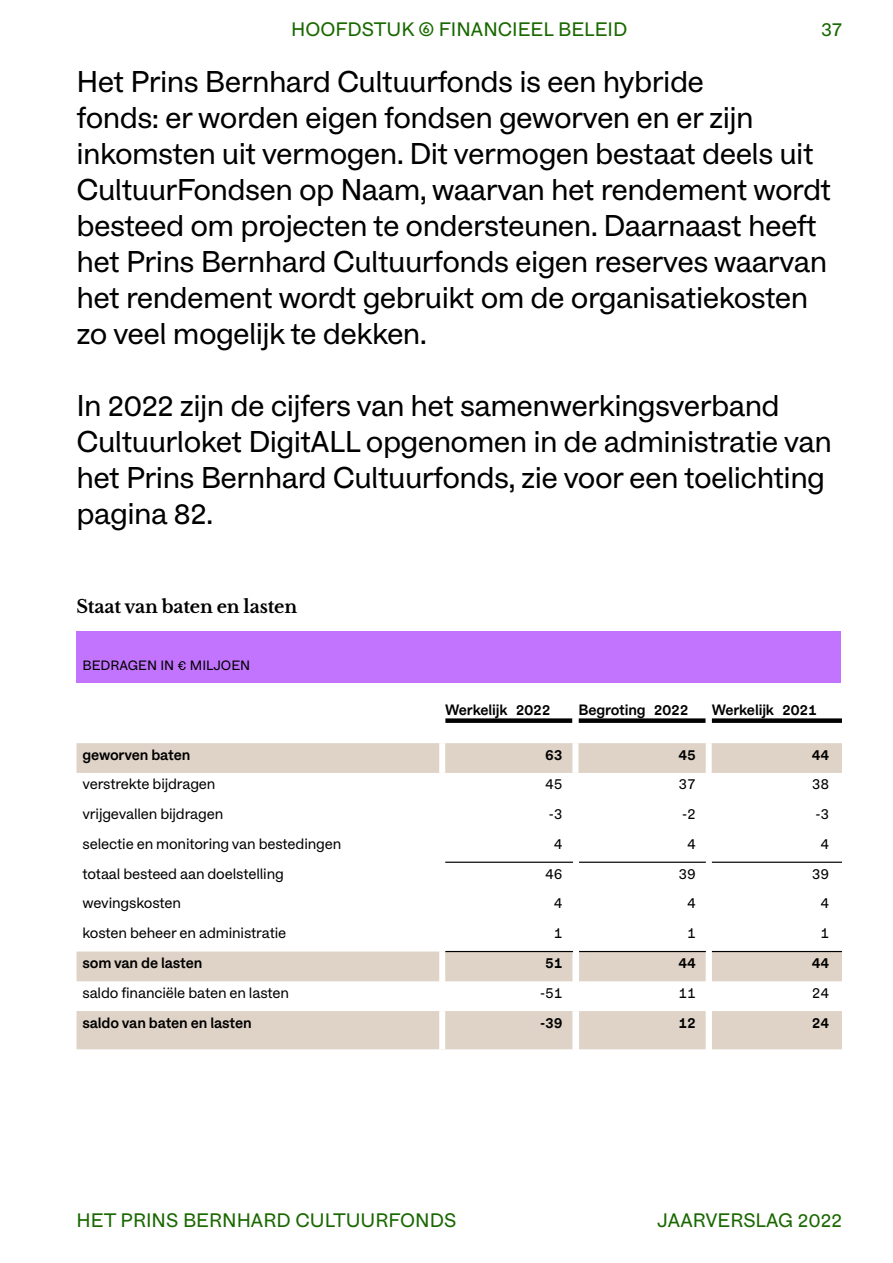
<style>
.page{position:relative;width:893px;height:1263px;background:#fff}
.page>*{position:absolute;margin:0;border:0;box-sizing:border-box;transform-origin:0 0}
.t1{font:30px/36px "HAL Four Grotesk";letter-spacing:-.02em;color:#000}
.t2{font:19.5px "HAL Four Grotesk";color:#196800}
.t3{font:700 18px "Libre Baskerville";letter-spacing:-.01em;color:#000}
.t4{font:15px "HAL Four Grotesk";letter-spacing:-.01em;color:#000}
.t5{font:600 15px "HAL Four Grotesk";letter-spacing:-.01em;color:#000}
.t6{font:13.5px "HAL Four Grotesk";color:#000}
</style>
<div class="page">
<svg style="left:77px;top:743px;width:765px;height:306px"></svg>
<div style="left:445px;top:718px;width:127px;height:5px;background:#000"></div>
<div style="left:578px;top:718px;width:128px;height:5px;background:#000"></div>
<div style="left:712px;top:718px;width:130px;height:5px;background:#000"></div>
<div style="left:439px;top:743px;width:6px;height:30px;background:#fff"></div>
<div style="left:572px;top:743px;width:6px;height:30px;background:#fff"></div>
<div style="left:706px;top:743px;width:6px;height:30px;background:#fff"></div>
<div style="left:439px;top:773px;width:6px;height:30px;background:#fff"></div>
<div style="left:572px;top:773px;width:6px;height:30px;background:#fff"></div>
<div style="left:706px;top:773px;width:6px;height:30px;background:#fff"></div>
<div style="left:439px;top:803px;width:6px;height:29px;background:#fff"></div>
<div style="left:572px;top:803px;width:6px;height:29px;background:#fff"></div>
<div style="left:706px;top:803px;width:6px;height:29px;background:#fff"></div>
<div style="left:439px;top:832px;width:6px;height:30px;background:#fff"></div>
<div style="left:572px;top:832px;width:6px;height:30px;background:#fff"></div>
<div style="left:439px;top:862px;width:6px;height:30px;background:#fff"></div>
<div style="left:572px;top:863px;width:6px;height:29px;background:#fff"></div>
<div style="left:439px;top:892px;width:6px;height:30px;background:#fff"></div>
<div style="left:572px;top:892px;width:6px;height:30px;background:#fff"></div>
<div style="left:439px;top:951px;width:6px;height:30px;background:#fff"></div>
<div style="left:572px;top:952px;width:6px;height:29px;background:#efe9e3"></div>
<div style="left:439px;top:981px;width:6px;height:30px;background:#fff"></div>
<div style="left:572px;top:981px;width:6px;height:30px;background:#fff"></div>
<div style="left:439px;top:1011px;width:6px;height:38px;background:#fff"></div>
<div style="left:572px;top:1011px;width:6px;height:38px;background:#efe9e3"></div>
<hr style="left:445px;top:862px;width:130px;height:1px;background:#000">
<hr style="left:575px;top:862px;width:134px;height:1px;background:#000">
<hr style="left:709px;top:862px;width:133px;height:1px;background:#000">
<hr style="left:445px;top:951px;width:130px;height:1px;background:#000">
<hr style="left:575px;top:951px;width:134px;height:1px;background:#000">
<hr style="left:709px;top:951px;width:133px;height:1px;background:#000">
<div style="left:439px;top:922px;width:6px;height:29px;background:#fff"></div>
<div style="left:572px;top:922px;width:6px;height:29px;background:#fff"></div>
<div style="left:77px;top:632px;width:764px;height:51px;background:#c274ff"></div>
<div style="left:573px;top:812px;width:6px;height:371px;background:#fff"></div>
<div style="left:706px;top:812px;width:6px;height:371px;background:#fff"></div>
<p class="t2" style="left:291px;top:16px;width:338px">HOOFDSTUK ⑥ FINANCIEEL BELEID</p>
<p class="t2" style="left:821px;top:16px;width:22px">37</p>
<p class="t1" style="left:77px;top:62px;width:756px">Het Prins Bernhard Cultuurfonds is een hybride<br>fonds: er worden eigen fondsen geworven en er zijn inkomsten uit vermogen. Dit vermogen bestaat deels uit CultuurFondsen op Naam, waarvan het rendement wordt besteed om projecten te ondersteunen. Daarnaast heeft het Prins Bernhard Cultuurfonds eigen reserves waarvan het rendement wordt gebruikt om de organisatiekosten zo veel mogelijk te dekken.</p>
<p class="t1" style="left:77px;top:386px;width:757px">In 2022 zijn de cijfers van het samenwerkingsverband Cultuurloket DigitALL opgenomen in de administratie van het Prins Bernhard Cultuurfonds, zie voor een toelichting pagina 82.</p>
<p class="t3" style="left:77px;top:596px;width:222px">Staat van baten en lasten</p>
<p class="t6" style="left:83px;top:656px;width:169px">BEDRAGEN IN € MILJOEN</p>
<p class="t5" style="left:445px;top:699px;width:107px">Werkelijk 2022</p>
<p class="t5" style="left:578px;top:699px;width:112px">Begroting 2022</p>
<p class="t5" style="left:712px;top:699px;width:107px">Werkelijk 2021</p>
<p class="t5" style="left:82px;top:744px;width:109px">geworven baten</p>
<p class="t5" style="left:545px;top:744px;width:19px">63</p>
<p class="t5" style="left:678px;top:744px;width:19px">45</p>
<p class="t5" style="left:812px;top:744px;width:19px">44</p>
<p class="t4" style="left:82px;top:774px;width:134px">verstrekte bijdragen</p>
<p class="t4" style="left:545px;top:774px;width:19px">45</p>
<p class="t4" style="left:678px;top:774px;width:19px">37</p>
<p class="t4" style="left:812px;top:774px;width:19px">38</p>
<p class="t4" style="left:82px;top:803px;width:142px">vrijgevallen bijdragen</p>
<p class="t4" style="left:549px;top:803px;width:15px">-3</p>
<p class="t4" style="left:682px;top:803px;width:15px">-2</p>
<p class="t4" style="left:815px;top:803px;width:15px">-3</p>
<p class="t4" style="left:82px;top:833px;width:260px">selectie en monitoring van bestedingen</p>
<p class="t4" style="left:554px;top:833px;width:10px">4</p>
<p class="t4" style="left:687px;top:833px;width:10px">4</p>
<p class="t4" style="left:820px;top:833px;width:10px">4</p>
<p class="t4" style="left:82px;top:863px;width:203px">totaal besteed aan doelstelling</p>
<p class="t4" style="left:545px;top:863px;width:19px">46</p>
<p class="t4" style="left:678px;top:863px;width:19px">39</p>
<p class="t4" style="left:812px;top:863px;width:19px">39</p>
<p class="t4" style="left:82px;top:893px;width:100px">wevingskosten</p>
<p class="t4" style="left:554px;top:893px;width:10px">4</p>
<p class="t4" style="left:687px;top:893px;width:10px">4</p>
<p class="t4" style="left:820px;top:893px;width:10px">4</p>
<p class="t4" style="left:82px;top:922px;width:205px">kosten beheer en administratie</p>
<p class="t4" style="left:554px;top:922px;width:10px">1</p>
<p class="t4" style="left:687px;top:922px;width:10px">1</p>
<p class="t4" style="left:820px;top:922px;width:10px">1</p>
<p class="t5" style="left:82px;top:952px;width:121px">som van de lasten</p>
<p class="t5" style="left:545px;top:952px;width:19px">51</p>
<p class="t5" style="left:678px;top:952px;width:19px">44</p>
<p class="t5" style="left:812px;top:952px;width:19px">44</p>
<p class="t4" style="left:82px;top:982px;width:208px">saldo financiële baten en lasten</p>
<p class="t4" style="left:540px;top:982px;width:24px">-51</p>
<p class="t4" style="left:678px;top:982px;width:19px">11</p>
<p class="t4" style="left:812px;top:982px;width:19px">24</p>
<p class="t5" style="left:82px;top:1012px;width:171px">saldo van baten en lasten</p>
<p class="t5" style="left:540px;top:1012px;width:24px">-39</p>
<p class="t5" style="left:678px;top:1012px;width:19px">12</p>
<p class="t5" style="left:812px;top:1012px;width:19px">24</p>
<p class="t2" style="left:77px;top:1206px;width:381px">HET PRINS BERNHARD CULTUURFONDS</p>
<p class="t2" style="left:657px;top:1206px;width:186px">JAARVERSLAG 2022</p>
</div>
